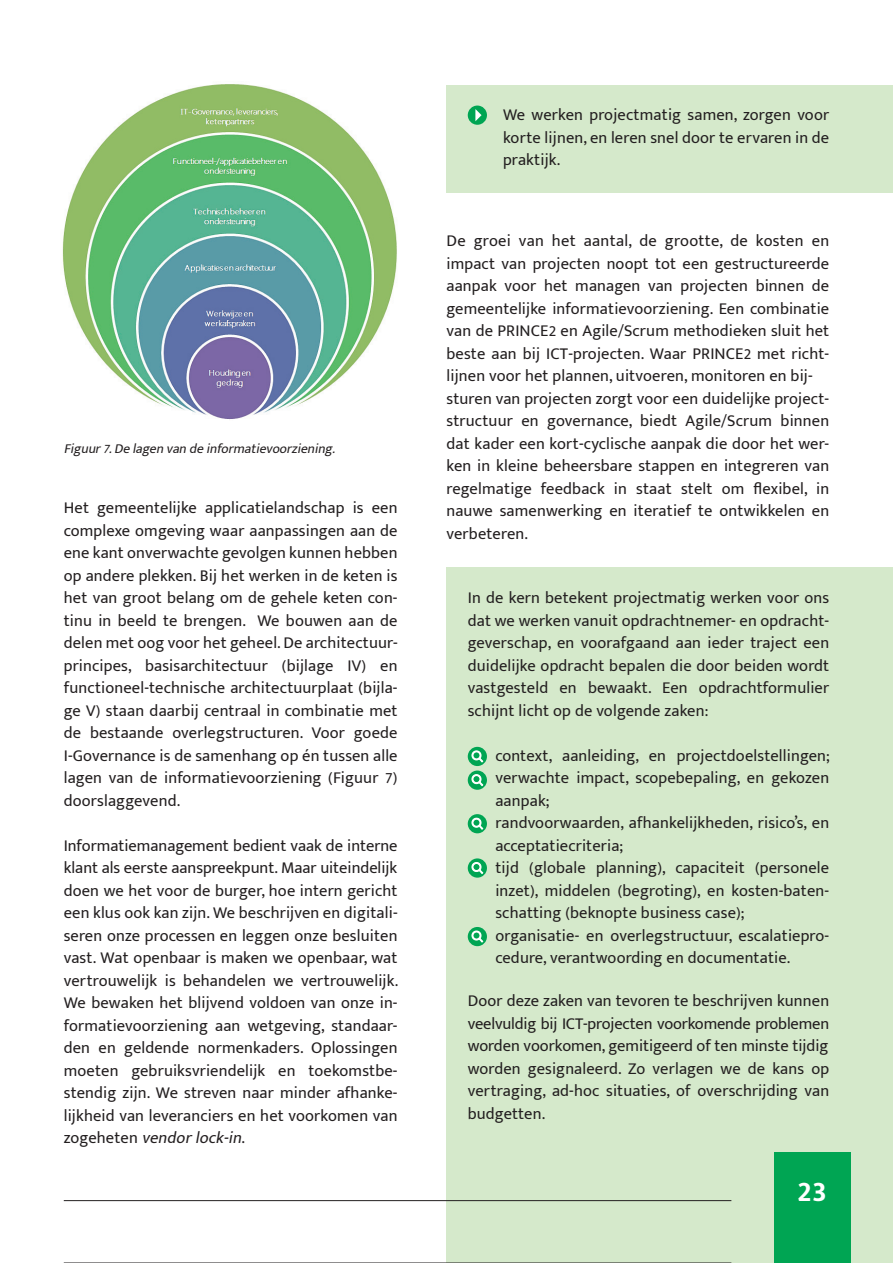
<style>
.page{position:relative;width:893px;height:1263px;background:#fff}
.page>*{position:absolute;margin:0;border:0;box-sizing:border-box;transform-origin:0 0}
.t1{font:700 30px "Mukta Mahee";color:#fff}
.t2{font:16.5px/22.5px "Mukta Mahee";letter-spacing:.01em;color:#231f20;text-align:justify}
.t3{font:italic 13.5px "Mukta Mahee";color:#231f20}
.s1{font-style:italic}
</style>
<div class="page">
<div style="left:446px;top:568px;width:447px;height:695px;background:#d5e9cb"></div>
<div style="left:774px;top:1152px;width:76px;height:111px;background:#00a553"></div>
<hr style="left:64px;top:1262px;width:667px;height:1px;background:#231f20">
<hr style="left:64px;top:1200px;width:667px;height:1px;background:#231f20">
<img style="left:62px;top:84px;width:335px;height:336px">
<div style="left:446px;top:85px;width:447px;height:108px;background:#d5e9cb"></div>
<div style="left:468px;top:106px;width:19px;height:19px;background:#00a553;border-radius:50%"></div>
<svg style="left:475px;top:109px;width:7px;height:12px"></svg>
<svg style="left:468px;top:747px;width:19px;height:19px"></svg>
<svg style="left:472px;top:750px;width:11px;height:13px"></svg>
<svg style="left:468px;top:770px;width:19px;height:20px"></svg>
<svg style="left:472px;top:774px;width:11px;height:12px"></svg>
<svg style="left:468px;top:814px;width:19px;height:19px"></svg>
<svg style="left:472px;top:818px;width:11px;height:12px"></svg>
<svg style="left:468px;top:858px;width:19px;height:20px"></svg>
<svg style="left:472px;top:862px;width:11px;height:12px"></svg>
<svg style="left:468px;top:927px;width:19px;height:19px"></svg>
<svg style="left:472px;top:930px;width:11px;height:13px"></svg>
<p class="t3" style="left:64px;top:441px;width:276px">Figuur7.De lagen van de informatievoorziening.</p>
<p class="t2" style="left:64px;top:496px;width:335px">Het gemeentelijke applicatielandschap is een complexe omgeving waar aanpassingen aan de ene kant onverwachte gevolgen kunnen hebben op andere plekken. Bij het werken in de keten is het van groot belang om de gehele keten con&shy;tinu in beeld te brengen. We bouwen aan de delen met oog voor het geheel. De architectuur&shy;principes, basisarchitectuur (bijlage IV) en functioneel-technische architectuurplaat (bijla&shy;ge V) staan daarbij centraal in combinatie met de bestaande overlegstructuren. Voor goede I-Governance is de samenhang op én tussen alle lagen van de informatievoorziening (Figuur 7) doorslaggevend.</p>
<p class="t2" style="left:64px;top:834px;width:336px">Informatiemanagement bedient vaak de interne klant als eerste aanspreekpunt. Maar uiteindelijk doen we het voor de burger, hoe intern gericht een klus ook kan zijn. We beschrijven en digitali&shy;seren onze processen en leggen onze besluiten vast. Wat openbaar is maken we openbaar, wat vertrouwelijk is behandelen we vertrouwelijk.<br>We bewaken het blijvend voldoen van onze in&shy;formatievoorziening aan wetgeving, standaar&shy;den en geldende normenkaders. Oplossingen moeten gebruiksvriendelijk en toekomstbe&shy;stendig zijn. We streven naar minder afhanke&shy;lijkheid van leveranciers en het voorkomen van zo ge h et e n <span class="s1">vendorlock-in</span>.</p>
<p class="t2" style="left:503px;top:103px;width:328px">We werken projectmatig samen, zorgen voor korte lijnen, en leren snel door te ervaren in de praktijk.</p>
<p class="t2" style="left:446px;top:229px;width:384px;text-align:left">De groei van het aantal, de grootte, de kosten en impact van projecten noopt tot een gestructureerde aanpak voor het managen van projecten binnen de gemeentelijke informatievoorziening. Een combinatie van de PRINCE2 en Agile/Scrum methodieken sluit het beste aan bij ICT-projecten. Waar PRINCE2 met richt&shy;lijnen voor het plannen, uitvoeren, monitoren en bij&shy;sturen van projecten zorgt voor een duidelijke project&shy;structuur en governance, biedt Agile/Scrum binnen dat kader een kort-cyclische aanpak die door het wer&shy;ken in kleine beheersbare stappen en integreren van regelmatige feedback in staat stelt om flexibel, in nauwe samenwerking en iteratief te ontwikkelen en verbeteren.</p>
<p class="t2" style="left:468px;top:586px;width:363px">In de kern betekent projectmatig werken voor ons dat we werken vanuit opdrachtnemer- en opdracht&shy;geverschap, en voorafgaand aan ieder traject een duidelijke opdracht bepalen die door beiden wordt vastgesteld en bewaakt. Een opdrachtformulier schijnt licht op de volgende zaken:</p>
<p class="t2" style="left:495px;top:744px;width:336px;text-align:left">context, aanleiding, en projectdoelstellingen; verwachte impact, scopebepaling, en gekozen aanpak;<br>randvoorwaarden, afhankelijkheden, risico’s, en acceptatiecriteria;<br>tijd (globale planning), capaciteit (personele inzet), middelen (begroting), en kosten-baten&shy;schatting (beknopte business case); organisatie- en overlegstructuur, escalatiepro&shy;cedure, verantwoording en documentatie.</p>
<p class="t2" style="left:468px;top:989px;width:363px">Door deze zaken van tevoren te beschrijven kunnen veelvuldig bij ICT-projecten voorkomende problemen worden voorkomen, gemitigeerd of ten minste tijdig worden gesignaleerd. Zo verlagen we de kans op vertraging, ad-hoc situaties, of overschrijding van budgetten.</p>
<h1 class="t1" style="left:798px;top:1173px;width:31px">23</h1>
</div>
